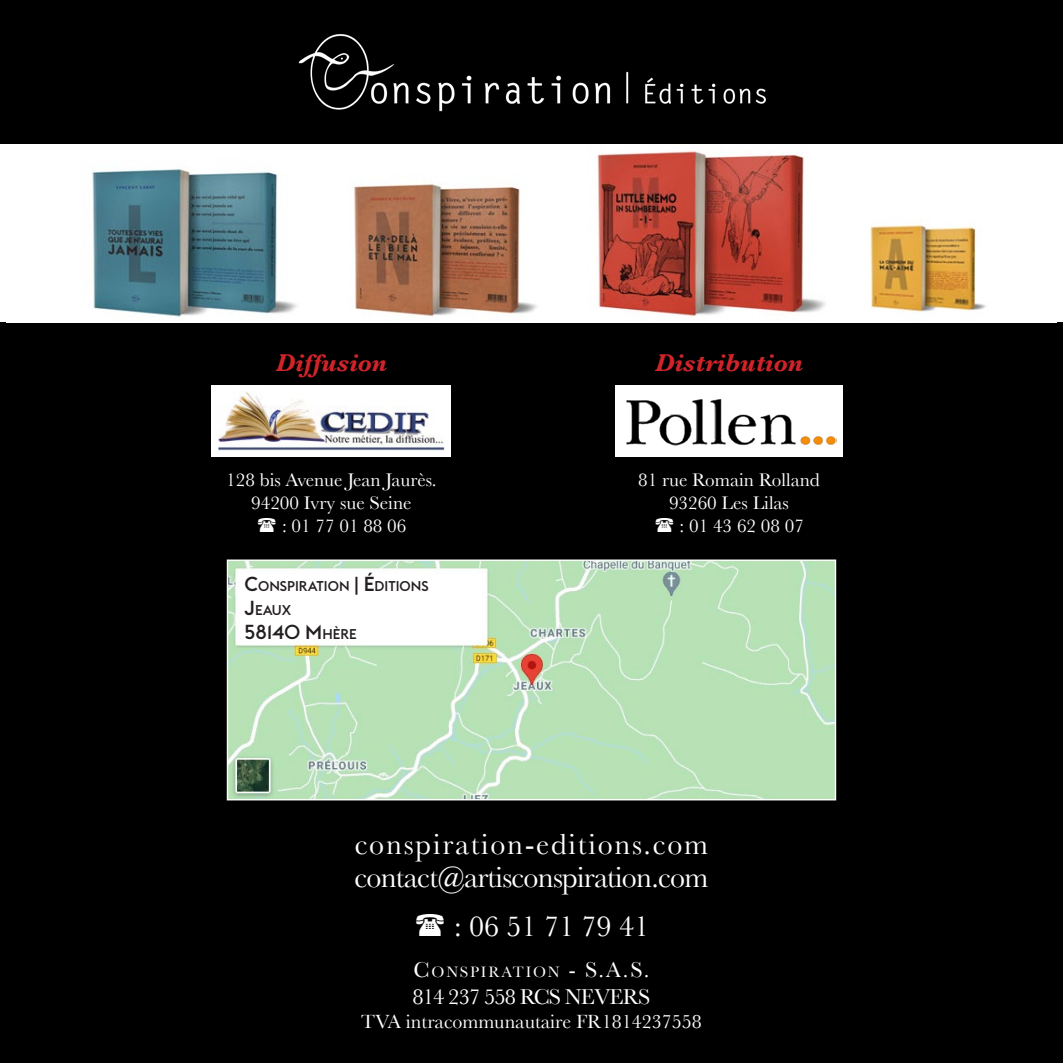
<style>
.page{position:relative;width:1063px;height:1063px;background:#000}
.page>*{position:absolute;margin:0;border:0;box-sizing:border-box;transform-origin:0 0}
.t1{font:30px "Baskerville";letter-spacing:-.025em;color:#fff}
.t2{font:30px "Baskerville";letter-spacing:.06em;color:#fff}
.t3{font:30px "Baskerville";color:#fff}
.t4{font:italic 700 25.5px "Baskerville";color:#d1232a}
.t5{font:22.5px "Baskerville";letter-spacing:-.04em;color:#fff}
.t6{font:20px "Baskerville";color:#fff}
.t7{font:500 20px "Euclid Flex";color:#231f20}
.t8{font:19.25px "Baskerville";color:#fff}
.t9{font:15.75px "Baskerville";letter-spacing:.115em;color:#fff}
.t10{font:500 14px "Euclid Flex";color:#231f20}
.s1{font-size:20px}
.s2{font-size:14px}
.s3{font-size:22.5px}
</style>
<div class="page">
<div style="left:212px;top:385px;width:239px;height:72px;background:#fff"></div>
<img style="left:219px;top:391px;width:225px;height:60px">
<div style="left:615px;top:385px;width:228px;height:72px;background:#fff"></div>
<img style="left:626px;top:398px;width:210px;height:48px">
<img style="left:6px;top:145px;width:1051px;height:177px">
<img style="left:229px;top:562px;width:605px;height:236px">
<div style="left:227px;top:560px;width:609px;height:240px;border:1px solid #fff"></div>
<img style="left:298px;top:34px;width:468px;height:78px">
<p class="t4" style="left:276px;top:348px;width:113px">Diffusion</p>
<p class="t8" style="left:226px;top:468px;width:212px">128 bis Avenue Jean Jaurès.</p>
<p class="t8" style="left:251px;top:491px;width:162px">94200 Ivry sue Seine</p>
<p class="t8" style="left:282px;top:514px;width:126px">: 01 77 01 88 06</p>
<p class="t10" style="left:244px;top:578px;width:186px"><span class="s1">C</span>ONSPIRATION <span class="s1">| É</span>DITIONS</p>
<p class="t10" style="left:244px;top:602px;width:48px"><span class="s1">J</span>EAUX</p>
<p class="t7" style="left:244px;top:620px;width:114px">58140 M<span class="s2">HÈRE</span></p>
<p class="t4" style="left:655px;top:348px;width:149px">Distribution</p>
<p class="t8" style="left:638px;top:468px;width:183px">81 rue Romain Rolland</p>
<p class="t8" style="left:669px;top:491px;width:121px">93260 Les Lilas</p>
<p class="t8" style="left:680px;top:514px;width:126px">: 01 43 62 08 07</p>
<p class="t2" style="left:355px;top:827px;width:355px">conspiration-editions.com</p>
<p class="t1" style="left:354px;top:859px;width:355px">contact@artisconspiration.com</p>
<p class="t3" style="left:454px;top:908px;width:196px">: 06 51 71 79 41</p>
<p class="t9" style="left:414px;top:962px;width:237px"><span class="s3">C</span>ONSPIRATION <span class="s3">- S.A.S.</span></p>
<p class="t5" style="left:413px;top:983px;width:239px">814 237 558 RCS NEVERS</p>
<p class="t6" style="left:361px;top:1010px;width:342px">TVA intracommunautaire FR1814237558</p>
</div>
